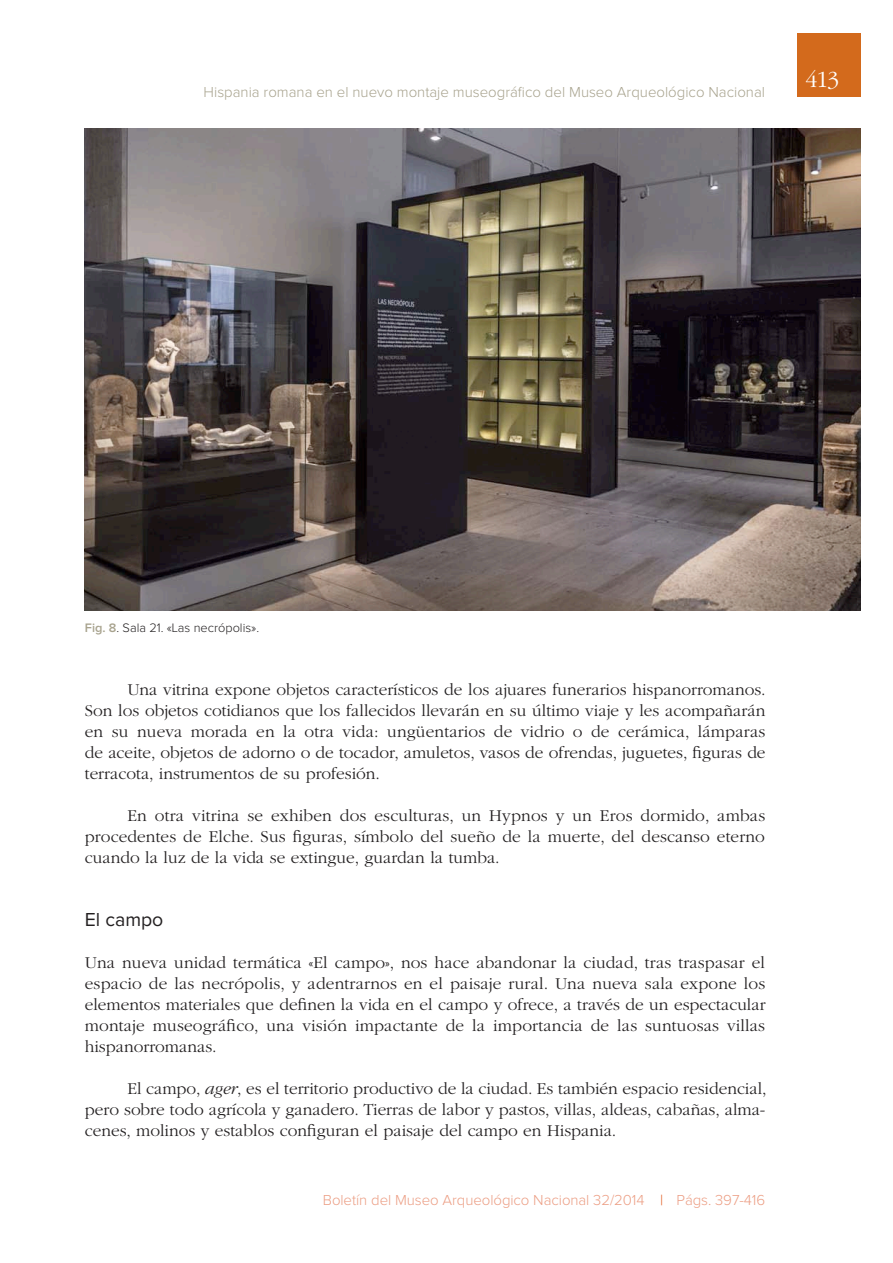
<style>
.page{position:relative;width:893px;height:1263px;background:#fff}
.page>*{position:absolute;margin:0;border:0;box-sizing:border-box;transform-origin:0 0}
.t1{font:300 24px "ITC Garamond Std";color:#fff}
.t2{font:19.5px "Proxima Nova";color:#232021}
.t3{font:300 17.25px/21px "ITC Garamond Std";color:#232021;text-align:justify}
.t4{font:300 15px "Proxima Nova";color:#a8a38e}
.t5{font:300 15px "Proxima Nova";letter-spacing:-.005em;color:#ec9e84}
.t6{font:300 12.75px "Proxima Nova";color:#232021}
.s1{font-weight:600;color:#a8a38e}
.s2{font-style:italic}
.s3{color:#e05517}
</style>
<div class="page">
<div style="left:797px;top:33px;width:64px;height:64px;background:#d36a1c"></div>
<img style="left:85px;top:128px;width:776px;height:483px">
<p class="t4" style="left:204px;top:85px;width:563px">Hispania romana en el nuevo montaje museográfico del Museo Arqueológico Nacional</p>
<p class="t1" style="left:805px;top:70px;width:35px">413</p>
<p class="t6" style="left:85px;top:622px;width:176px"><span class="s1">Fig. 8</span>. Sala 21. «Las necrópolis».</p>
<p class="t3" style="left:85px;top:681px;width:682px;text-indent:43px">Una vitrina expone objetos característicos de los ajuares funerarios hispanorromanos.<br>Son los objetos cotidianos que los fallecidos llevarán en su último viaje y les acompañarán en su nueva morada en la otra vida: ungüentarios de vidrio o de cerámica, lámparas de aceite, objetos de adorno o de tocador, amuletos, vasos de ofrendas, juguetes, figuras de terracota, instrumentos de su profesión.</p>
<p class="t3" style="left:85px;top:807px;width:682px;text-indent:43px">En otra vitrina se exhiben dos esculturas, un Hypnos y un Eros dormido, ambas procedentes de Elche. Sus figuras, símbolo del sueño de la muerte, del descanso eterno cuando la luz de la vida se extingue, guardan la tumba.</p>
<p class="t2" style="left:85px;top:911px;width:80px">El campo</p>
<p class="t3" style="left:85px;top:954px;width:682px">Una nueva unidad termática «El campo», nos hace abandonar la ciudad, tras traspasar el espacio de las necrópolis, y adentrarnos en el paisaje rural. Una nueva sala expone los elementos materiales que definen la vida en el campo y ofrece, a través de un espectacular montaje museográfico, una visión impactante de la importancia de las suntuosas villas hispanorromanas.</p>
<p class="t3" style="left:85px;top:1080px;width:683px;text-indent:43px">El campo, <span class="s2">ager</span>, es el territorio productivo de la ciudad. Es también espacio residencial, pero sobre todo agrícola y ganadero. Tierras de labor y pastos, villas, aldeas, cabañas, alma&shy;cenes, molinos y establos configuran el paisaje del campo en Hispania.</p>
<p class="t5" style="left:323px;top:1193px;width:444px">Boletín del Museo Arqueológico Nacional 32/2014 <span class="s3">|</span> Págs. 397-416</p>
</div>
